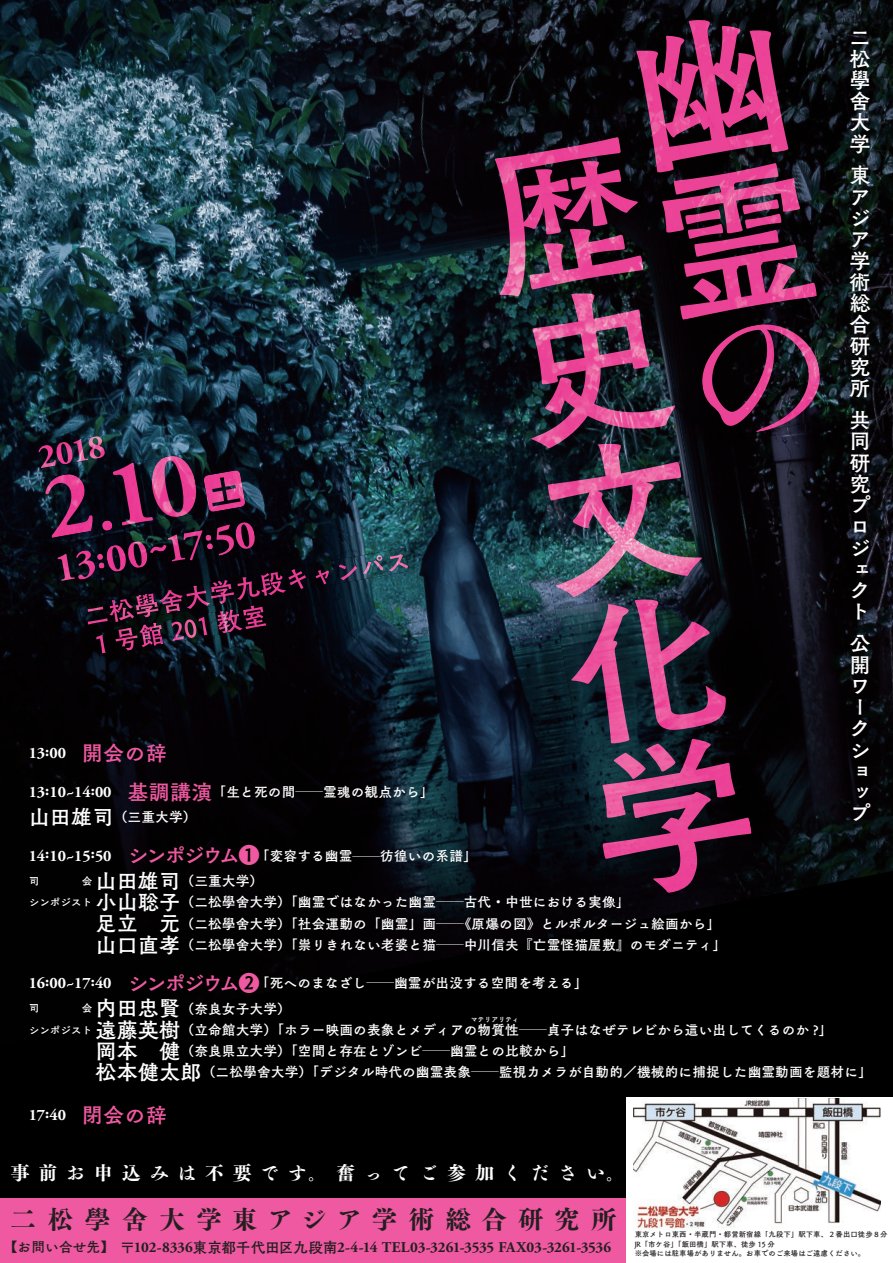
<style>
.page{position:relative;width:893px;height:1263px;background:#fff}
.page>*{position:absolute;margin:0;border:0;box-sizing:border-box;transform-origin:0 0}
.t1{font:25.5px "Tsuku AMD Min Std E";letter-spacing:.43em;color:#231f20}
.t2{font:21.3px/21.3px "Tsuku Old Gothic Std B";color:#fff;text-align:justify}
.t3{font:21.3px "Tsuku Old Gothic Std B";letter-spacing:-.12em;color:#ef59a1}
.t4{font:21.3px "Tsuku Old Gothic Std B";letter-spacing:-.07em;color:#ef59a1}
.t5{font:19.2px "Tsuku AMD Min Std E";letter-spacing:.45em;color:#fff}
.t6{font:700 15.9px "Adobe Garamond Pro";color:#fff}
.t7{font:700 14.85px "Adobe Garamond Pro";letter-spacing:-.01em;color:#231f20}
.t8{font:13.8px "Tsuku Old Gothic Std B";color:#fff}
.t9{font:10.65px "Tsuku Old Gothic Std B";color:#fff}
.t10{font:7.5px/9.6px "Tsuku Old Gothic Std B";color:#231f20}
.t11{font:6.9px "Tsuku Old Gothic Std B";color:#fff}
.s1{font-size:13.8px;color:#fff}
.s2{font-family:"Tsuku Old Gothic Std B";font-weight:400;font-size:13.8px}
.s3{font-family:"Tsuku Old Gothic Std B";font-weight:400}
</style>
<div class="page">
<div style="left:0;top:1193px;width:893px;height:70px;background:#ef59a1"></div>
<div style="left:0;top:0;width:893px;height:1197px;background:#000"></div>
<img style="left:0;top:0;width:893px;height:985px">
<div style="left:626px;top:1097px;width:267px;height:166px;background:#fff"></div>
<img style="left:633px;top:1098px;width:248px;height:131px">
<img style="left:631px;top:7px;width:187px;height:309px">
<img style="left:760px;top:316px;width:68px;height:124px">
<img style="left:476px;top:135px;width:284px;height:766px">
<svg style="left:605px;top:896px;width:16px;height:8px"></svg>
<img style="left:41px;top:471px;width:54px;height:67px">
<svg style="left:101px;top:520px;width:12px;height:11px"></svg>
<img style="left:112px;top:453px;width:89px;height:74px">
<img style="left:203px;top:470px;width:43px;height:42px">
<img style="left:57px;top:549px;width:27px;height:34px">
<img style="left:105px;top:540px;width:44px;height:8px">
<img style="left:149px;top:544px;width:18px;height:4px">
<img style="left:167px;top:530px;width:40px;height:18px">
<img style="left:205px;top:534px;width:8px;height:14px">
<img style="left:214px;top:520px;width:43px;height:28px">
<img style="left:37px;top:435px;width:69px;height:33px">
<img style="left:84px;top:548px;width:325px;height:80px">
<img style="left:95px;top:604px;width:171px;height:52px">
<p class="t6" style="left:29px;top:744px;width:39px">13:00</p>
<h2 class="t4" style="left:82px;top:737px;width:87px">開会の辞</h2>
<p class="t6" style="left:29px;top:782px;width:84px">13:10~14:00</p>
<h2 class="t2" style="left:29px;top:806px;width:87px">山田雄司</h2>
<h2 class="t4" style="left:128px;top:775px;width:87px">基調講演</h2>
<p class="t8" style="left:114px;top:807px;width:84px">（三重大学(</p>
<p class="t8" style="left:213px;top:781px;width:223px">「生と死の間─霊魂の観点から「</p>
<p class="t6" style="left:29px;top:846px;width:84px">14:10~15:50</p>
<h2 class="t3" style="left:128px;top:839px;width:144px">シンポジウム❶<span class="s1">「</span></h2>
<p class="t8" style="left:270px;top:845px;width:209px">変容する幽霊─彷徨いの系譜「</p>
<h2 class="t2" style="left:95px;top:869px;width:87px">山田雄司</h2>
<p class="t8" style="left:180px;top:870px;width:84px">（三重大学(</p>
<h2 class="t2" style="left:95px;top:891px;width:87px">小山聡子</h2>
<p class="t9" style="left:29px;top:894px;width:65px">シンポジスト</p>
<p class="t8" style="left:180px;top:892px;width:451px">（二松學舍大学）「幽霊ではなかった幽霊─古代・中世における実像「</p>
<h2 class="t2" style="left:95px;top:912px;width:87px">足立　元</h2>
<p class="t8" style="left:180px;top:913px;width:541px">（二松學舍大学）「社会運動の「幽霊」画─《原爆の図》とルポルタージュ絵画から「</p>
<h2 class="t2" style="left:95px;top:933px;width:87px">山口直孝</h2>
<p class="t8" style="left:180px;top:934px;width:547px">（二松學舍大学）「祟りきれない老婆と猫─中川信夫『亡霊怪猫屋敷』のモダニティ「</p>
<p class="t6" style="left:29px;top:974px;width:84px">16:00~17:40</p>
<h2 class="t3" style="left:128px;top:967px;width:144px">シンポジウム❷<span class="s1">「</span></h2>
<p class="t8" style="left:270px;top:972px;width:319px">死へのまなざし─幽霊が出没する空間を考える「</p>
<h2 class="t2" style="left:95px;top:997px;width:87px">内田忠賢</h2>
<h2 class="t2" style="left:95px;top:1018px;width:87px">遠藤英樹</h2>
<p class="t9" style="left:29px;top:1022px;width:65px">シンポジスト</p>
<h2 class="t2" style="left:95px;top:1039px;width:87px">岡本　健</h2>
<p class="t8" style="left:180px;top:998px;width:112px">（奈良女子大学(</p>
<p class="t11" style="left:471px;top:1014px;width:50px">マテリアリティ</p>
<p class="t8" style="left:180px;top:1040px;width:395px">（奈良県立大学）「空間と存在とゾンビ─幽霊との比較から「</p>
<p class="t8" style="left:180px;top:1019px;width:653px">（立命館大学）「ホラー映画の表象とメディアの物質性─貞子はなぜテレビから這い出してくるのか 「?</p>
<h2 class="t2" style="left:849px;top:26px;width:22px">二松學舍大学</h2>
<h2 class="t2" style="left:849px;top:164px;width:22px">東アジア学術総合研究所</h2>
<h2 class="t2" style="left:849px;top:409px;width:23px;text-align:left">共同研究プロジェクト</h2>
<h2 class="t2" style="left:849px;top:632px;width:23px;text-align:left">公開ワークショップ</h2>
<p class="t6" style="left:29px;top:1106px;width:39px">17:40</p>
<h2 class="t2" style="left:95px;top:1061px;width:108px">松本健太郎</h2>
<h2 class="t4" style="left:82px;top:1099px;width:87px">閉会の辞</h2>
<p class="t8" style="left:202px;top:1062px;width:672px">（二松學舍大学）「デジタル時代の幽霊表象─監視カメラが自動的／機械的に捕捉した幽霊動画を題材に「</p>
<h3 class="t5" style="left:11px;top:1155px;width:318px">事前お申込みは不要です。</h3>
<h3 class="t5" style="left:336px;top:1155px;width:290px">奮ってご参加ください。</h3>
<h1 class="t1" style="left:11px;top:1196px;width:607px">二松學舍大学東アジア学術総合研究所</h1>
<p class="t7" style="left:4px;top:1238px;width:609px"><span class="s2">【お問い合せ先【</span><span class="s3">〒</span>102-8336<span class="s3">東京都千代田区九段南</span>2-4-14 TEL03-3261-3535 FAX03-3261-3536</p>
<p class="t10" style="left:635px;top:1229px;width:254px">東京メトロ東西・半蔵門・都営新宿線「九段下」駅下車、２番出口徒歩８分<br>JR「市ケ谷」「飯田橋」駅下車、徒歩 15 分<br>※会場には駐車場がありません。お車でのご来場はご遠慮ください。</p>
</div>
